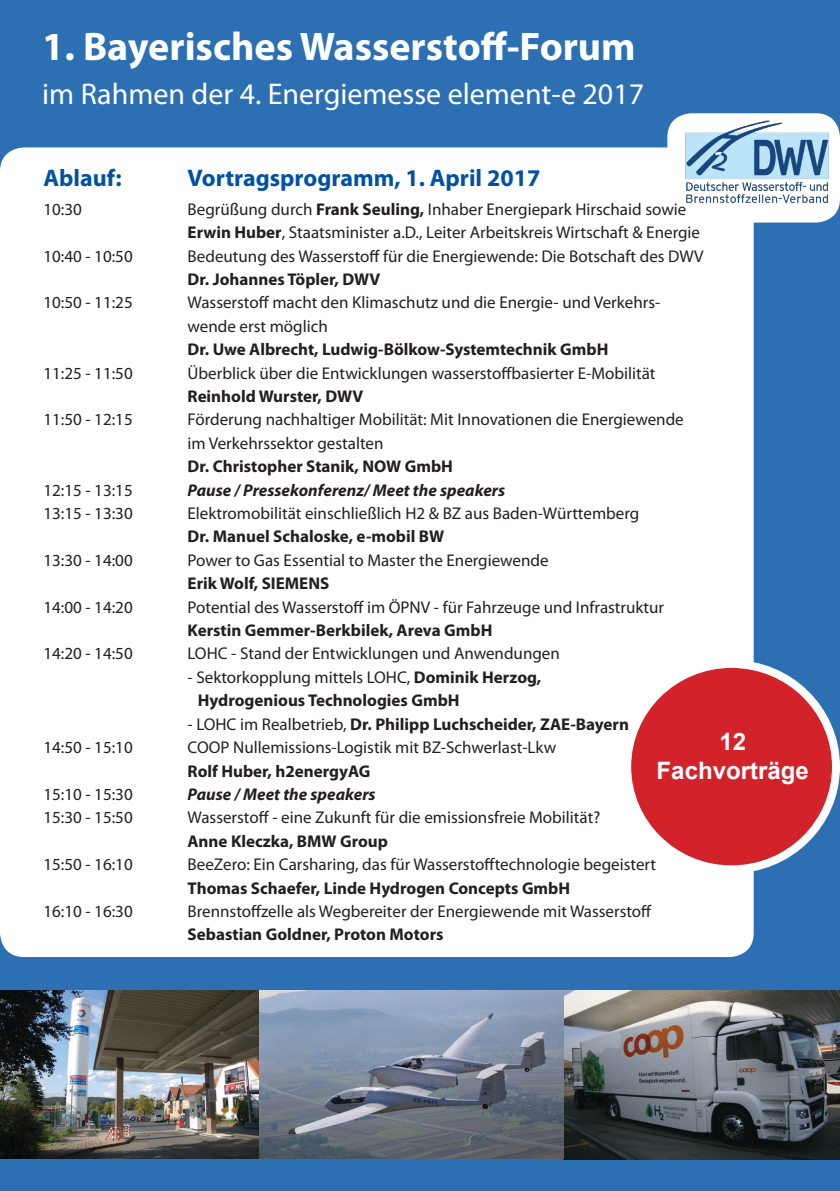
<style>
.page{position:relative;width:840px;height:1191px;background:#fff}
.page>*{position:absolute;margin:0;border:0;box-sizing:border-box;transform-origin:0 0}
.t1{font:700 40px "Myriad Pro";color:#fff}
.t2{font:30px "Myriad Pro";color:#fff}
.t3{font:700 24px "Myriad Pro";color:#0051a4}
.t4{font:700 24px "Arial";color:#fff}
.t5{font:17px/23.4px "Myriad Pro";color:#231f20}
.t6{font:700 17px "Myriad Pro";color:#231f20}
.t7{font:italic 700 17px "Myriad Pro";color:#231f20}
.s1{font-weight:700}
.s2{font-weight:400}
</style>
<div class="page">
<div style="left:0;top:0;width:839px;height:1191px;background:#2c6fb3"></div>
<div style="left:0;top:147px;width:753px;height:810px;background:#fff;border-radius:24px"></div>
<div style="left:667px;top:113px;width:172px;height:110px;background:#fff;border-radius:24px"></div>
<img style="left:677px;top:113px;width:157px;height:90px">
<div style="left:626px;top:664px;width:209px;height:205px;background:#d2232a;border-radius:50%"></div>
<div style="left:622px;top:660px;width:217px;height:213px;border:8px solid #fff;border-radius:50%"></div>
<img style="left:0;top:990px;width:839px;height:169px">
<p class="t1" style="left:42px;top:20px;width:594px">1. Bayerisches Wasserstoff-Forum</p>
<p class="t2" style="left:42px;top:76px;width:603px">im Rahmen der 4. Energiemesse element-e 2017</p>
<p class="t3" style="left:43px;top:162px;width:80px">Ablauf:</p>
<p class="t3" style="left:187px;top:162px;width:354px">Vortragsprogramm, 1. April 2017</p>
<p class="t5" style="left:43px;top:197px;width:40px">10:30</p>
<p class="t5" style="left:187px;top:197px;width:500px">Begrüßung durch <span class="s1">Frank Seuling,</span> Inhaber Energiepark Hirschaid sowie</p>
<p class="t5" style="left:187px;top:220px;width:513px"><span class="s1">Erwin Huber</span>, Staatsminister a.D., Leiter Arbeitskreis Wirtschaft &amp; Energie</p>
<p class="t5" style="left:43px;top:244px;width:91px">10:40 - 10:50</p>
<p class="t5" style="left:187px;top:244px;width:517px">Bedeutung des Wasserstoff für die Energiewende: Die Botschaft des DWV</p>
<p class="t6" style="left:187px;top:268px;width:194px">Dr. Johannes Töpler, DWV</p>
<p class="t5" style="left:43px;top:291px;width:91px">10:50 - 11:25</p>
<p class="t5" style="left:187px;top:291px;width:474px">Wasserstoff macht den Klimaschutz und die Energie- und Verkehrs-</p>
<p class="t5" style="left:187px;top:314px;width:142px">wende erst möglich</p>
<p class="t6" style="left:187px;top:338px;width:422px">Dr. Uwe Albrecht, Ludwig-Bölkow-Systemtechnik GmbH</p>
<p class="t5" style="left:43px;top:361px;width:91px">11:25 - 11:50</p>
<p class="t5" style="left:187px;top:361px;width:469px">Überblick über die Entwicklungen wasserstoffbasierter E-Mobilität</p>
<p class="t6" style="left:187px;top:385px;width:177px">Reinhold Wurster, DWV</p>
<p class="t5" style="left:43px;top:408px;width:91px">11:50 - 12:15</p>
<p class="t5" style="left:187px;top:408px;width:497px">Förderung nachhaltiger Mobilität: Mit Innovationen die Energiewende</p>
<p class="t5" style="left:187px;top:431px;width:197px">im Verkehrssektor gestalten</p>
<p class="t6" style="left:187px;top:455px;width:267px">Dr. Christopher Stanik, NOW GmbH</p>
<p class="t5" style="left:43px;top:478px;width:91px">12:15 - 13:15</p>
<p class="t7" style="left:187px;top:479px;width:319px">Pause / Pressekonferenz/ Meet the speakers</p>
<p class="t5" style="left:43px;top:501px;width:91px">13:15 - 13:30</p>
<p class="t5" style="left:187px;top:501px;width:453px">Elektromobilität einschließlich H2 &amp; BZ aus Baden-Württemberg</p>
<p class="t6" style="left:187px;top:525px;width:258px">Dr. Manuel Schaloske, e-mobil BW</p>
<p class="t5" style="left:43px;top:548px;width:91px">13:30 - 14:00</p>
<p class="t5" style="left:187px;top:548px;width:362px">Power to Gas Essential to Master the Energiewende</p>
<p class="t6" style="left:187px;top:572px;width:143px">Erik Wolf, SIEMENS</p>
<p class="t5" style="left:43px;top:595px;width:91px">14:00 - 14:20</p>
<p class="t5" style="left:187px;top:595px;width:477px">Potential des Wasserstoff im ÖPNV - für Fahrzeuge und Infrastruktur</p>
<p class="t6" style="left:187px;top:619px;width:306px">Kerstin Gemmer-Berkbilek, Areva GmbH</p>
<p class="t5" style="left:43px;top:642px;width:91px">14:20 - 14:50</p>
<p class="t5" style="left:187px;top:642px;width:373px">LOHC - Stand der Entwicklungen und Anwendungen</p>
<p class="t5" style="left:187px;top:665px;width:355px">- Sektorkopplung mittels LOHC, <span class="s1">Dominik Herzog,</span></p>
<p class="t6" style="left:198px;top:689px;width:263px">Hydrogenious Technologies GmbH</p>
<p class="t6" style="left:187px;top:713px;width:442px"><span class="s2">- LOHC im Realbetrieb,</span> Dr. Philipp Luchscheider, ZAE-Bayern</p>
<p class="t5" style="left:43px;top:735px;width:91px">14:50 - 15:10</p>
<p class="t5" style="left:187px;top:735px;width:370px">COOP Nullemissions-Logistik mit BZ-Schwerlast-Lkw<br><span class="s1">Rolf Huber, h2energyAG</span></p>
<p class="t5" style="left:43px;top:782px;width:91px">15:10 - 15:30</p>
<p class="t7" style="left:187px;top:783px;width:189px">Pause / Meet the speakers</p>
<p class="t5" style="left:43px;top:805px;width:91px">15:30 - 15:50</p>
<p class="t5" style="left:187px;top:805px;width:414px">Wasserstoff - eine Zukunft für die emissionsfreie Mobilität?</p>
<p class="t6" style="left:187px;top:830px;width:202px">Anne Kleczka, BMW Group</p>
<p class="t5" style="left:43px;top:852px;width:91px">15:50 - 16:10</p>
<p class="t5" style="left:187px;top:852px;width:470px">BeeZero: Ein Carsharing, das für Wasserstofftechnologie begeistert</p>
<p class="t6" style="left:187px;top:876px;width:384px">Thomas Schaefer, Linde Hydrogen Concepts GmbH</p>
<p class="t5" style="left:43px;top:899px;width:91px">16:10 - 16:30</p>
<p class="t5" style="left:187px;top:899px;width:465px">Brennstoffzelle als Wegbereiter der Energiewende mit Wasserstoff</p>
<p class="t6" style="left:187px;top:923px;width:257px">Sebastian Goldner, Proton Motors</p>
<p class="t4" style="left:719px;top:724px;width:28px">12</p>
<p class="t4" style="left:656px;top:753px;width:154px">Fachvorträge</p>
</div>
